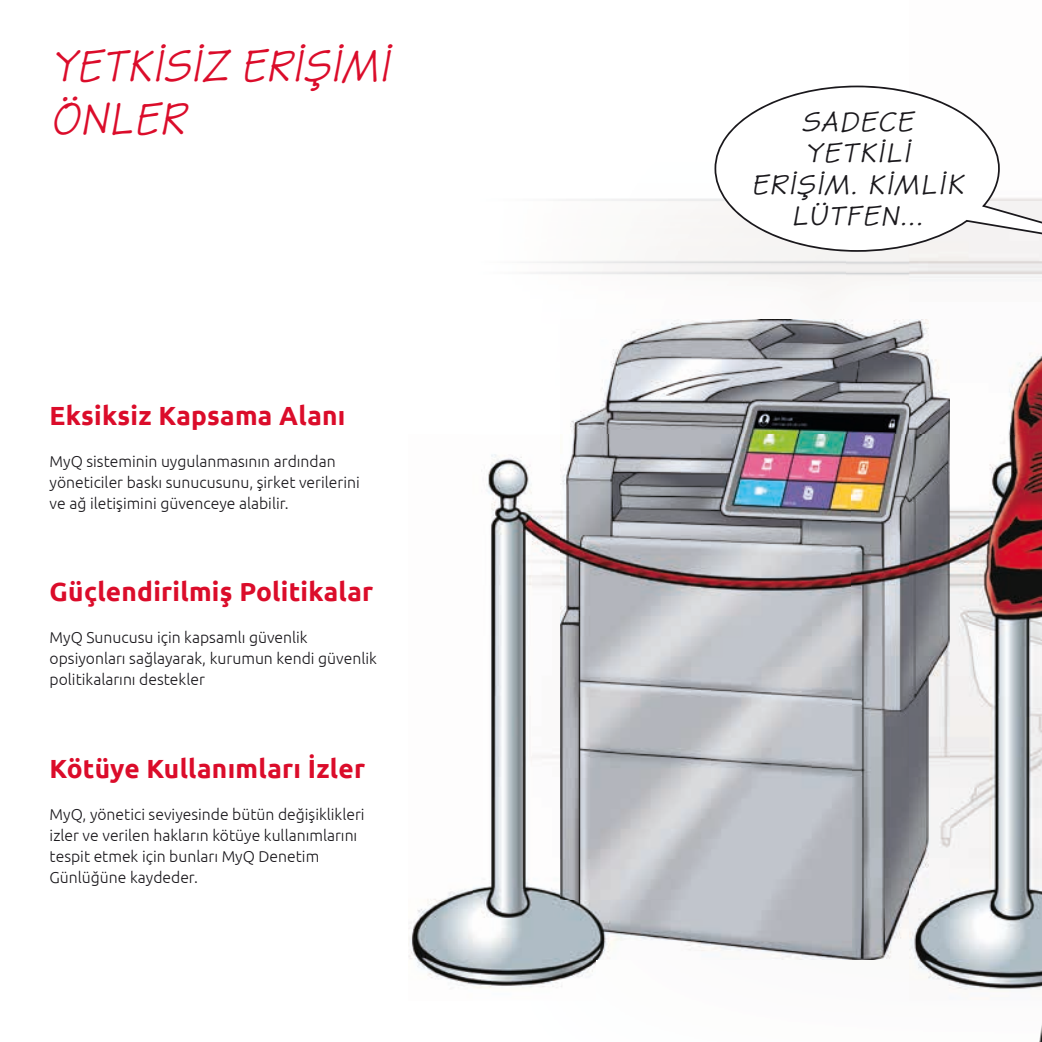
<style>
.page{position:relative;width:1042px;height:1042px;background:#fff}
.page>*{position:absolute;margin:0;border:0;box-sizing:border-box;transform-origin:0 0}
.t1{font:italic 38.5px/52.5px "Skriva";color:#db0c2a}
.t2{font:700 26.25px "Ubuntu";letter-spacing:.01em;color:#db0c2a}
.t3{font:italic 23.62px/31.3px "Skriva";color:#1a181c;text-align:center;scale:1.11 1}
.t4{font:300 15.75px/21px "Ubuntu";color:#1a181c}
</style>
<div class="page">
<img style="left:663px;top:306px;width:184px;height:14px">
<img style="left:570px;top:320px;width:339px;height:639px">
<img style="left:408px;top:435px;width:189px;height:553px">
<img style="left:597px;top:959px;width:283px;height:1px">
<img style="left:909px;top:252px;width:133px;height:738px">
<svg style="left:714px;top:86px;width:328px;height:166px"></svg>
<h1 class="t1" style="left:50px;top:42px;width:355px">YETKİSİZERİŞİMİ<br>ÖNLER</h1>
<h2 class="t2" style="left:50px;top:399px;width:297px">Eksiksiz Kapsama Alanı</h2>
<p class="t4" style="left:50px;top:450px;width:312px">MyQ sisteminin uygulanmasının ardından yöneticiler baskı sunucusunu, şirket verilerini ve ağ iletişimini güvenceye alabilir.</p>
<h2 class="t2" style="left:50px;top:576px;width:325px">Güçlendirilmiş Politikalar</h2>
<p class="t4" style="left:50px;top:627px;width:329px">MyQ Sunucusu için kapsamlı güvenlik opsiyonları sağlayarak, kurumun kendi güvenlik politikalarını destekler</p>
<h2 class="t2" style="left:50px;top:753px;width:317px">Kötüye Kullanımları İzler</h2>
<p class="t4" style="left:50px;top:803px;width:317px">MyQ, yönetici seviyesinde bütün değişiklikleri izler ve verilen hakların kötüye kullanımlarını tespit etmek için bunları MyQ Denetim Günlüğüne kaydeder.</p>
<h3 class="t3" style="left:751px;top:107px;width:201px">SADECE<br>YETKİLİ<br>ERİŞİM.KİMLİK<br>LÜTFEN...</h3>
</div>
